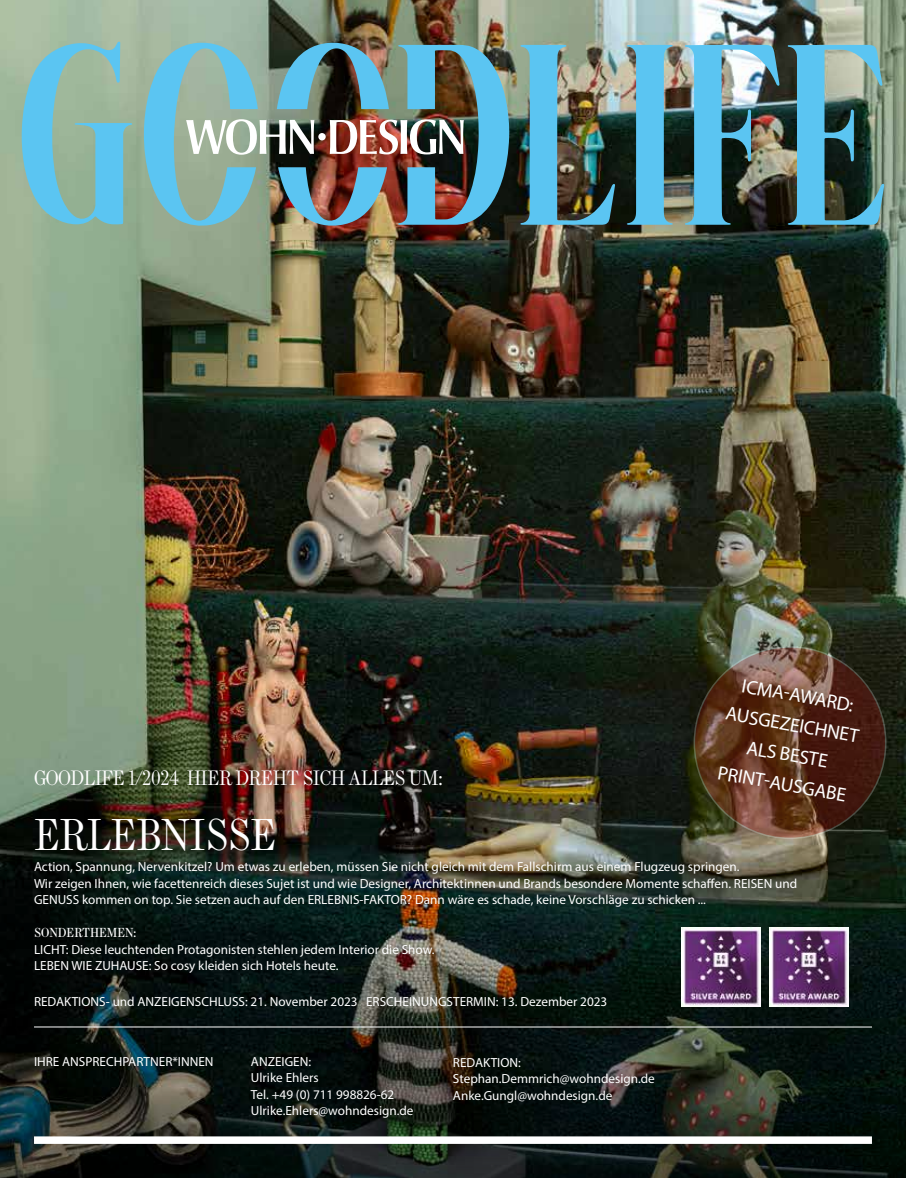
<style>
.page{position:relative;width:906px;height:1178px;background:#fff}
.page>*{position:absolute;margin:0;border:0;box-sizing:border-box;transform-origin:0 0}
.t1{font:300 45px "Escrow Cond";letter-spacing:-.015em;color:#fff}
.t2{font:300 21px "Escrow Cond";letter-spacing:-.025em;color:#fff}
.t3{font:19.5px/30px "Myriad Pro";color:#fff;text-align:center}
.t4{font:13.2px/16.5px "Myriad Pro";color:#fff}
.t5{font:13.2px "Escrow Cond";color:#fff}
</style>
<div class="page">
<img style="left:0;top:0;width:906px;height:808px">
<img style="left:0;top:808px;width:906px;height:370px">
<svg style="left:694px;top:647px;width:191px;height:191px;background:#5d3422"></svg>
<hr style="left:34px;top:1026px;width:838px;height:1px;background:#fff">
<div style="left:34px;top:1136px;width:838px;height:8px;background:#fff"></div>
<img style="left:681px;top:928px;width:79px;height:79px">
<img style="left:769px;top:928px;width:79px;height:79px">
<svg style="left:21px;top:42px;width:111px;height:183px;background:#81bbbd"></svg>
<img style="left:787px;top:45px;width:97px;height:180px">
<img style="left:685px;top:45px;width:94px;height:180px">
<img style="left:520px;top:45px;width:95px;height:180px">
<svg style="left:626px;top:45px;width:47px;height:180px;background:#5698ad"></svg>
<img style="left:144px;top:42px;width:365px;height:185px">
<div style="left:318px;top:133px;width:8px;height:7px;background:#fff;border-radius:50%"></div>
<h2 class="t2" style="left:34px;top:765px;width:410px">GOODLIFE 1/2024 HIER DREHT SICH ALLES UM:</h2>
<h1 class="t1" style="left:34px;top:808px;width:244px">ERLEBNISSE</h1>
<h3 class="t3" style="left:734px;top:668px;width:136px;rotate:10deg">ICMA-AWARD:<br>AUSGEZEICHNET<br>ALS BESTE<br>PRINT-AUSGABE</h3>
<p class="t4" style="left:34px;top:858px;width:764px">Action, Spannung, Nervenkitzel? Um etwas zu erleben, müssen Sie nicht gleich mit dem Fallschirm aus einem Flugzeug springen.<br>Wir zeigen Ihnen, wie facettenreich dieses Sujet ist und wie Designer, Architektinnen und Brands besondere Momente schaffen. REISEN und<br>GENUSS kommen on top. Sie setzen auch auf den ERLEBNIS-FAKTOR? Dann wäre es schade, keine Vorschläge zu schicken ...</p>
<p class="t5" style="left:34px;top:924px;width:104px">SONDERTHEMEN:</p>
<p class="t4" style="left:34px;top:941px;width:402px">LICHT: Diese leuchtenden Protagonisten stehlen jedem Interior die Show.<br>LEBEN WIE ZUHAUSE: So cosy kleiden sich Hotels heute.</p>
<p class="t4" style="left:34px;top:993px;width:575px">REDAKTIONS- und ANZEIGENSCHLUSS: 21. November 2023 ERSCHEINUNGSTERMIN: 13. Dezember 2023</p>
<p class="t4" style="left:34px;top:1053px;width:181px">IHRE ANSPRECHPARTNER*INNEN</p>
<p class="t4" style="left:251px;top:1053px;width:164px">ANZEIGEN:<br>Ulrike Ehlers<br>Tel. +49 (0) 711 998826-62<br>Ulrike.Ehlers@wohndesign.de</p>
<p class="t4" style="left:453px;top:1054px;width:203px">REDAKTION:<br>Stephan.Demmrich@wohndesign.de<br>Anke.Gungl@wohndesign.de</p>
</div>
